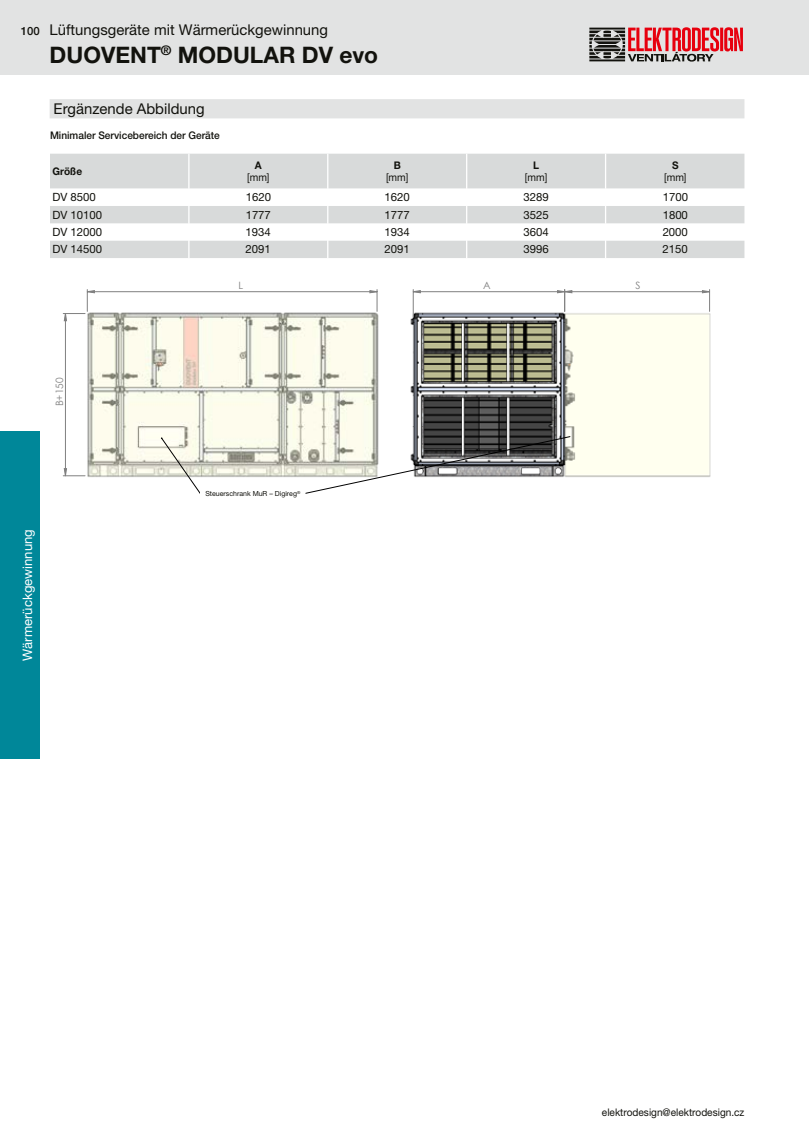
<style>
.page{position:relative;width:809px;height:1141px;background:#fff}
.page>*{position:absolute;margin:0;border:0;box-sizing:border-box;transform-origin:0 0}
.t1{font:700 22.75px "Helvetica Neue LT Pro";color:#12120d}
.t2{font:14.88px "Helvetica Neue LT Pro";color:#12120d}
.t3{font:13.12px "Helvetica Neue LT Pro";color:#fff}
.t4{font:11.38px "Helvetica Neue LT Pro";color:#12120d}
.t5{font:500 11.38px "Helvetica Neue LT Pro";color:#12120d}
.t6{font:10.5px "Helvetica Neue LT Pro";color:#12120d;scale:.96 1}
.t7{font:500 10.5px "Helvetica Neue LT Pro";color:#12120d;scale:.96 1}
.t8{font:700 10.5px "Helvetica Neue LT Pro";color:#12120d;scale:.96 1}
.t9{font:10.15px "Century Gothic";color:#808080}
.t10{font:7.17px "Century Gothic";color:#000}
.t11{font:7px "Helvetica Neue LT Pro";color:#12120d}
</style>
<div class="page">
<div style="left:0;top:0;width:809px;height:74px;background:#e2e3e3"></div>
<div style="left:0;top:432px;width:40px;height:327px;background:#008799"></div>
<svg style="left:589px;top:27px;width:154px;height:35px"></svg>
<svg style="left:50px;top:154px;width:694px;height:104px;fill:#d8dada"></svg>
<hr style="left:188px;top:154px;width:1px;height:34px;background:#fff">
<hr style="left:327px;top:154px;width:1px;height:34px;background:#fff">
<hr style="left:466px;top:154px;width:1px;height:34px;background:#fff">
<hr style="left:605px;top:154px;width:1px;height:34px;background:#fff">
<svg style="left:188px;top:188px;width:1px;height:70px"></svg>
<svg style="left:327px;top:188px;width:1px;height:70px"></svg>
<svg style="left:466px;top:188px;width:1px;height:70px"></svg>
<svg style="left:605px;top:188px;width:1px;height:70px"></svg>
<div style="left:50px;top:99px;width:694px;height:19px;background:#e2e3e3"></div>
<svg style="left:63px;top:290px;width:647px;height:204px"></svg>
<div style="left:201px;top:488px;width:104px;height:11px;background:#fff"></div>
<p class="t5" style="left:21px;top:25px;width:20px">100</p>
<h2 class="t2" style="left:50px;top:21px;width:280px">Lüftungsgeräte mit Wärmerückgewinnung</h2>
<h1 class="t1" style="left:50px;top:41px;width:330px">DUOVENT<sup>®</sup> MODULAR DV evo</h1>
<h2 class="t2" style="left:54px;top:100px;width:152px">Ergänzende Abbildung</h2>
<p class="t7" style="left:50px;top:129px;width:178px">Minimaler Servicebereich der Geräte</p>
<p class="t8" style="left:52px;top:165px;width:32px">Größe</p>
<p class="t8" style="left:255px;top:158px;width:9px">A</p>
<p class="t6" style="left:247px;top:171px;width:25px">[mm]</p>
<p class="t8" style="left:393px;top:158px;width:9px">B</p>
<p class="t6" style="left:386px;top:171px;width:25px">[mm]</p>
<p class="t8" style="left:533px;top:158px;width:8px">L</p>
<p class="t6" style="left:525px;top:171px;width:25px">[mm]</p>
<p class="t8" style="left:672px;top:158px;width:8px">S</p>
<p class="t6" style="left:664px;top:171px;width:25px">[mm]</p>
<p class="t4" style="left:52px;top:190px;width:45px">DV 8500</p>
<p class="t4" style="left:246px;top:190px;width:27px">1620</p>
<p class="t4" style="left:384px;top:190px;width:27px">1620</p>
<p class="t4" style="left:523px;top:190px;width:27px">3289</p>
<p class="t4" style="left:662px;top:190px;width:27px">1700</p>
<p class="t4" style="left:52px;top:208px;width:51px">DV 10100</p>
<p class="t4" style="left:246px;top:208px;width:27px">1777</p>
<p class="t4" style="left:384px;top:208px;width:27px">1777</p>
<p class="t4" style="left:523px;top:208px;width:27px">3525</p>
<p class="t4" style="left:662px;top:208px;width:27px">1800</p>
<p class="t4" style="left:52px;top:225px;width:51px">DV 12000</p>
<p class="t4" style="left:246px;top:225px;width:27px">1934</p>
<p class="t4" style="left:384px;top:225px;width:27px">1934</p>
<p class="t4" style="left:523px;top:225px;width:27px">3604</p>
<p class="t4" style="left:662px;top:225px;width:27px">2000</p>
<p class="t4" style="left:52px;top:243px;width:51px">DV 14500</p>
<p class="t4" style="left:246px;top:243px;width:27px">2091</p>
<p class="t4" style="left:384px;top:243px;width:27px">2091</p>
<p class="t4" style="left:523px;top:243px;width:27px">3996</p>
<p class="t4" style="left:662px;top:243px;width:27px">2150</p>
<p class="t9" style="left:238px;top:279px;width:6px">L</p>
<p class="t9" style="left:483px;top:279px;width:9px">A</p>
<p class="t9" style="left:635px;top:279px;width:7px">S</p>
<p class="t9" style="left:52px;top:406px;width:30px;rotate:-90deg">B+150</p>
<p class="t3" style="left:20px;top:661px;width:133px;rotate:-90deg">Wärmerückgewinnung</p>
<p class="t11" style="left:205px;top:489px;width:96px">Steuerschrank MuR – Digireg<sup>®</sup></p>
<p class="t10" style="left:202px;top:489px;width:103px">Ovládací skříň MaR - Digireg<sup>®</sup></p>
<p class="t6" style="left:602px;top:1106px;width:150px">elektrodesign@elektrodesign.cz</p>
</div>
